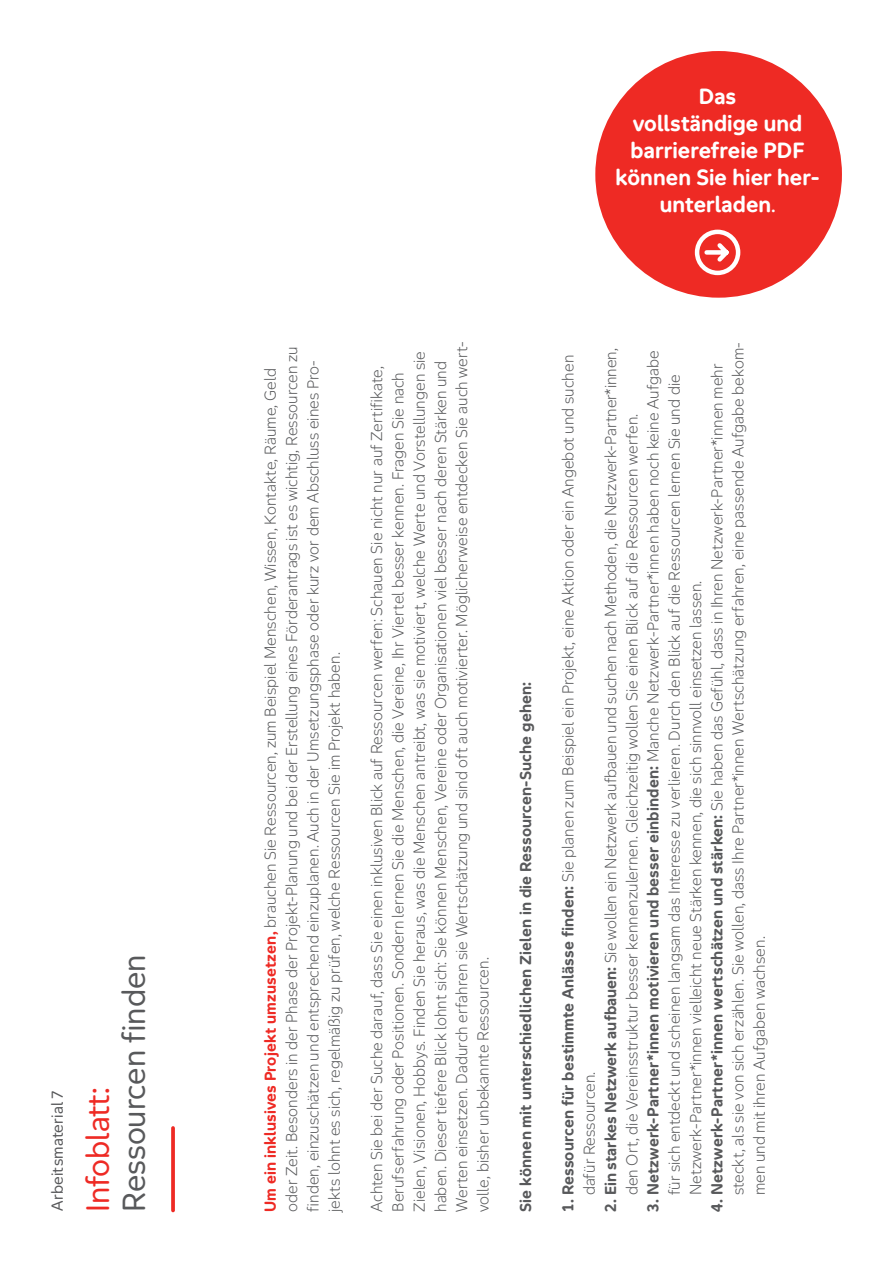
<style>
.page{position:relative;width:893px;height:1263px;background:#fff}
.page>*{position:absolute;margin:0;border:0;box-sizing:border-box;transform-origin:0 0}
.t1{font:30px "Aktion Mensch";color:#58595b}
.t2{font:30px "Aktion Mensch";color:#ee2a24}
.t3{font:700 21px/27px "Aktion Mensch";letter-spacing:.005em;color:#fff;text-align:center}
.t4{font:300 15px/21.3px "Aktion Mensch";letter-spacing:.005em;color:#58595b}
.t5{font:700 15px "Aktion Mensch";letter-spacing:.01em;color:#58595b}
.t6{font:15px "Aktion Mensch";letter-spacing:.01em;color:#58595b}
.s1{font-size:15px}
.s2{font-weight:700;color:#ee2a24}
.s3{font-weight:700}
</style>
<div class="page">
<div style="left:595px;top:51px;width:247px;height:247px;background:#ee2a24;border-radius:50%"></div>
<div style="left:695px;top:230px;width:45px;height:45px;border:4px solid #fff;border-radius:50%"></div>
<svg style="left:702px;top:239px;width:31px;height:27px"></svg>
<svg style="left:171px;top:1128px;width:4px;height:82px"></svg>
<p class="t6" style="left:46px;top:1211px;width:122px;rotate:-90deg">Arbeitsmaterial 7</p>
<h1 class="t2" style="left:76px;top:1212px;width:126px;rotate:-90deg">Infoblatt:</h1>
<h1 class="t1" style="left:112px;top:1212px;width:259px;rotate:-90deg">Ressourcen finden</h1>
<h2 class="t3" style="left:616px;top:83px;width:205px">Das<br>vollständige und barrierefreie PDF können Sie hier her&shy;unterladen<span class="s1">.</span></h2>
<p class="t4" style="left:260px;top:1212px;width:867px;rotate:-90deg"><span class="s2">Um ein inklusives Projekt umzusetzen,</span> brauchen Sie Ressourcen, zum Beispiel Menschen, Wissen, Kontakte, Räume, Geld oder Zeit. Besonders in der Phase der Projekt-Planung und bei der Erstellung eines Förderantrags ist es wichtig, Ressourcen zu finden, einzuschätzen und entsprechend einzuplanen. Auch in der Umsetzungsphase oder kurz vor dem Abschluss eines Pro&shy;jekts lohnt es sich, regelmäßig zu prüfen, welche Ressourcen Sie im Projekt haben.</p>
<p class="t4" style="left:366px;top:1212px;width:872px;rotate:-90deg">Achten Sie bei der Suche darauf, dass Sie einen inklusiven Blick auf Ressourcen werfen: Schauen Sie nicht nur auf Zertifikate, Berufserfahrung oder Positionen. Sondern lernen Sie die Menschen, die Vereine, Ihr Viertel besser kennen. Fragen Sie nach Zielen, Visionen, Hobbys. Finden Sie heraus, was die Menschen antreibt, was sie motiviert, welche Werte und Vorstellungen sie haben. Dieser tiefere Blick lohnt sich: Sie können Menschen, Vereine oder Organisationen viel besser nach deren Stärken und Werten einsetzen. Dadurch erfahren sie Wertschätzung und sind oft auch motivierter. Möglicherweise entdecken Sie auch wert&shy;volle, bisher unbekannte Ressourcen.</p>
<p class="t5" style="left:516px;top:1212px;width:532px;rotate:-90deg">Sie können mit unterschiedlichen Zielen in die Ressourcen-Suche gehen:</p>
<p class="t4" style="left:557px;top:1195px;width:842px;text-indent:-16px;rotate:-90deg"><span class="s3">1. Ressourcen für bestimmte Anlässe finden:</span> Sie planen zum Beispiel ein Projekt, eine Aktion oder ein Angebot und suchen dafür Ressourcen.</p>
<p class="t4" style="left:600px;top:1195px;width:849px;text-indent:-16px;rotate:-90deg"><span class="s3">2. Ein starkes Netzwerk aufbauen:</span> Sie wollen ein Netzwerk aufbauen und suchen nach Methoden, die Netzwerk-Partner*innen, den Ort, die Vereinsstruktur besser kennenzulernen. Gleichzeitig wollen Sie einen Blick auf die Ressourcen werfen.</p>
<p class="t4" style="left:642px;top:1195px;width:847px;text-indent:-17px;rotate:-90deg"><span class="s3">3. Netzwerk-Partner*innen motivieren und besser einbinden:</span> Manche Netzwerk-Partner*innen haben noch keine Aufgabe für sich entdeckt und scheinen langsam das Interesse zu verlieren. Durch den Blick auf die Ressourcen lernen Sie und die<br>Netzwerk-Partner*innen vielleicht neue Stärken kennen, die sich sinnvoll einsetzen lassen.</p>
<p class="t4" style="left:706px;top:1195px;width:855px;text-indent:-16px;rotate:-90deg"><span class="s3">4. Netzwerk-Partner*innen wertschätzen und stärken:</span> Sie haben das Gefühl, dass in Ihren Netzwerk-Partner*innen mehr steckt, als sie von sich erzählen. Sie wollen, dass Ihre Partner*innen Wertschätzung erfahren, eine passende Aufgabe bekom&shy;men und mit ihren Aufgaben wachsen.</p>
</div>
